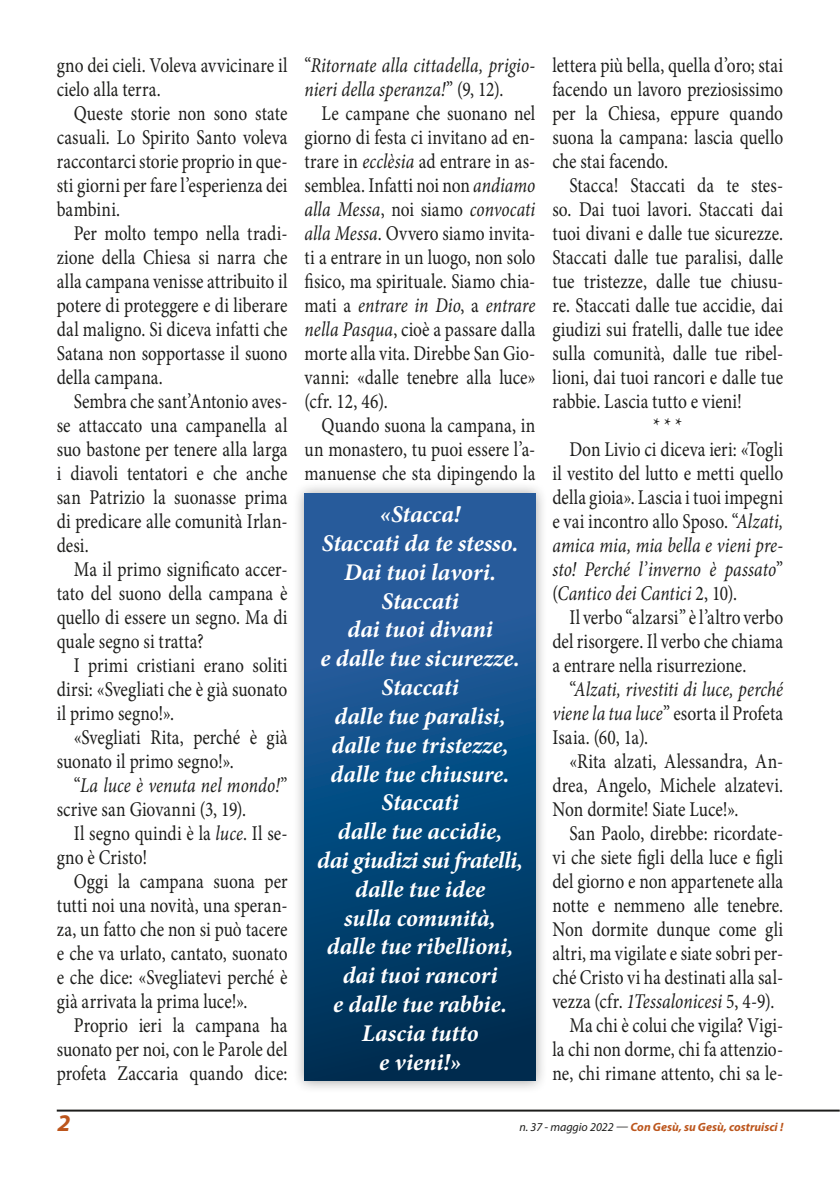
<style>
.page{position:relative;width:840px;height:1191px;background:#fff}
.page>*{position:absolute;margin:0;border:0;box-sizing:border-box;transform-origin:0 0}
.Didascalia_foto{font:italic 700 24px/28.8px "Minion Pro";letter-spacing:-.005em;color:#fff;text-align:center}
.t1{font:italic 700 24px "Myriad Pro";color:#bc551c}
.Testo_paragrafo{font:21px/24px "Minion Pro";letter-spacing:.005em;color:#1d1d1b;text-align:justify;scale:.83 1}
.Testo_paragrafo-2{font:italic 21px/24px "Minion Pro";letter-spacing:.005em;color:#1d1d1b;scale:.83 1}
.Separatore{font:21px "Minion Pro";color:#1d1d1b;scale:.83 1}
.t2{font:italic 700 12px "Myriad Pro";color:#bc551c}
.s1{font-style:italic}
.s2{font-style:normal}
.s3{font-weight:400;color:#1d1d1b}
</style>
<div class="page">
<hr style="left:57px;top:1109px;width:782px;height:2px;background:#1d1d1b">
<div style="left:292px;top:481px;width:255px;height:612px;background:#1d1d1b;opacity:.4"></div>
<svg style="left:304px;top:493px;width:231px;height:588px;background:#0f497f"></svg>
<p class="Testo_paragrafo" style="left:57px;top:53px;width:279px">gno dei cieli. Voleva avvicinare il cielo alla terra.</p>
<p class="Testo_paragrafo" style="left:57px;top:101px;width:279px;text-indent:17px">Queste storie non sono state casuali. Lo Spirito Santo voleva raccontarci storie proprio in que&shy;sti giorni per fare l’esperienza dei bambini.</p>
<p class="Testo_paragrafo" style="left:57px;top:221px;width:279px;text-indent:17px">Per molto tempo nella tradi&shy;zione della Chiesa si narra che alla campana venisse attribuito il potere di proteggere e di liberare dal maligno. Si diceva infatti che Satana non sopportasse il suono della campana.</p>
<p class="Testo_paragrafo" style="left:57px;top:389px;width:279px;text-indent:17px">Sembra che sant’Antonio aves&shy;se attaccato una campanella al suo bastone per tenere alla larga i diavoli tentatori e che anche san Patrizio la suonasse prima di predicare alle comunità Irlan&shy;desi.</p>
<p class="Testo_paragrafo" style="left:57px;top:557px;width:279px;text-indent:17px">Ma il primo significato accer&shy;tato del suono della campana è quello di essere un segno. Ma di quale segno si tratta?</p>
<p class="Testo_paragrafo" style="left:57px;top:653px;width:279px;text-indent:17px">I primi cristiani erano soliti dirsi: «Svegliati che è già suonato il primo segno!».</p>
<p class="Testo_paragrafo" style="left:57px;top:725px;width:279px;text-indent:17px">«Svegliati Rita, perché è già suonato il primo segno!».</p>
<p class="Testo_paragrafo" style="left:57px;top:773px;width:279px;text-indent:17px">“<span class="s1">La luce è venuta nel mondo!</span>” scrive san Giovanni (3, 19).</p>
<p class="Testo_paragrafo" style="left:57px;top:821px;width:279px;text-indent:17px">Il segno quindi è la <span class="s1">luce</span>. Il se&shy;gno è Cristo!</p>
<p class="Testo_paragrafo" style="left:57px;top:869px;width:279px;text-indent:17px">Oggi la campana suona per tutti noi una novità, una speran&shy;za, un fatto che non si può tacere e che va urlato, cantato, suonato e che dice: «Svegliatevi perché è già arrivata la prima luce!».</p>
<p class="Testo_paragrafo" style="left:57px;top:1013px;width:279px;text-indent:17px">Proprio ieri la campana ha suonato per noi, con le Parole del profeta Zaccaria quando dice:</p>
<p class="Testo_paragrafo-2" style="left:304px;top:53px;width:279px"><span class="s2">“</span>Ritornate alla cittadella, prigio&shy;nieri della speranza!<span class="s2">” (9, 12).</span></p>
<p class="Testo_paragrafo" style="left:304px;top:101px;width:279px;text-indent:17px">Le campane che suonano nel giorno di festa ci invitano ad en&shy;trare in <span class="s1">ecclèsia</span> ad entrare in as&shy;semblea. Infatti noi non <span class="s1">andiamo alla Messa</span>, noi siamo <span class="s1">convocati alla Messa</span>. Ovvero siamo invita&shy;ti a entrare in un luogo, non solo fisico, ma spirituale. Siamo chia&shy;mati a <span class="s1">entrare in Dio</span>, a <span class="s1">entrare nella Pasqua</span>, cioè a passare dalla morte alla vita. Direbbe San Gio&shy;vanni: «dalle tenebre alla luce» (cfr. 12, 46).</p>
<p class="Testo_paragrafo" style="left:304px;top:413px;width:279px;text-indent:17px">Quando suona la campana, in un monastero, tu puoi essere l’a&shy;manuense che sta dipingendo la</p>
<p class="Didascalia_foto" style="left:379px;top:500px;width:82px">«Stacca!</p>
<p class="Didascalia_foto" style="left:317px;top:528px;width:207px">Staccati da te stesso.<br>Dai tuoi lavori.<br>Staccati<br>dai tuoi divani<br>e dalle tue sicurezze.<br>Staccati<br>dalle tue paralisi, dalle tue tristezze, dalle tue chiusure.<br>Staccati<br>dalle tue accidie,<br>dai giudizi sui fratelli, dalle tue idee</p>
<p class="Didascalia_foto" style="left:344px;top:903px;width:153px">sulla comunità,</p>
<p class="Didascalia_foto" style="left:326px;top:932px;width:188px">dalle tue ribellioni, dai tuoi rancori<br>e dalle tue rabbie.</p>
<p class="Didascalia_foto" style="left:361px;top:1018px;width:118px">Lascia tutto e vieni!»</p>
<p class="Testo_paragrafo" style="left:552px;top:53px;width:279px">lettera più bella, quella d’oro; stai facendo un lavoro preziosissimo per la Chiesa, eppure quando suona la campana: lascia quello che stai facendo.</p>
<p class="Testo_paragrafo" style="left:552px;top:173px;width:279px;text-indent:17px">Stacca! Staccati da te stes&shy;so. Dai tuoi lavori. Staccati dai tuoi divani e dalle tue sicurezze.<br>Staccati dalle tue paralisi, dalle tue tristezze, dalle tue chiusu&shy;re. Staccati dalle tue accidie, dai giudizi sui fratelli, dalle tue idee sulla comunità, dalle tue ribel&shy;lioni, dai tuoi rancori e dalle tue rabbie. Lascia tutto e vieni!</p>
<p class="Separatore" style="left:653px;top:411px;width:36px">* * *</p>
<p class="Testo_paragrafo" style="left:552px;top:437px;width:279px;text-indent:17px">Don Livio ci diceva ieri: «Togli il vestito del lutto e metti quello della gioia». Lascia i tuoi impegni e vai incontro allo Sposo. “<span class="s1">Alzati, amica mia, mia bella e vieni pre&shy;sto! Perché l’inverno è passato</span>” (<span class="s1">Cantico dei Cantici</span> 2, 10).</p>
<p class="Testo_paragrafo" style="left:552px;top:605px;width:279px;text-indent:17px">Il verbo “alzarsi” è l’altro verbo del risorgere. Il verbo che chiama a entrare nella risurrezione.</p>
<p class="Testo_paragrafo-2" style="left:552px;top:677px;width:279px;text-align:justify;text-indent:17px"><span class="s2">“</span>Alzati, rivestiti di luce, perché viene la tua luce<span class="s2">” esorta il Profeta Isaia. (60, 1a).</span></p>
<p class="Testo_paragrafo" style="left:552px;top:749px;width:279px;text-indent:17px">«Rita alzati, Alessandra, An&shy;drea, Angelo, Michele alzatevi.<br>Non dormite! Siate Luce!».</p>
<p class="Testo_paragrafo" style="left:552px;top:821px;width:279px;text-indent:17px">San Paolo, direbbe: ricordate&shy;vi che siete figli della luce e figli del giorno e non appartenete alla notte e nemmeno alle tenebre.<br>Non dormite dunque come gli altri, ma vigilate e siate sobri per&shy;ché Cristo vi ha destinati alla sal&shy;vezza (cfr. <span class="s1">1Tessalonicesi</span> 5, 4-9).</p>
<p class="Testo_paragrafo" style="left:552px;top:1013px;width:279px;text-indent:17px">Ma chi è colui che vigila? Vigi&shy;la chi non dorme, chi fa attenzio&shy;ne, chi rimane attento, chi sa le-</p>
<p class="t1" style="left:57px;top:1107px;width:14px">2</p>
<p class="t2" style="left:519px;top:1119px;width:265px"><span class="s3">n. 37 - maggio 2022 —</span> Con Gesù, su Gesù, costruisci !</p>
</div>
